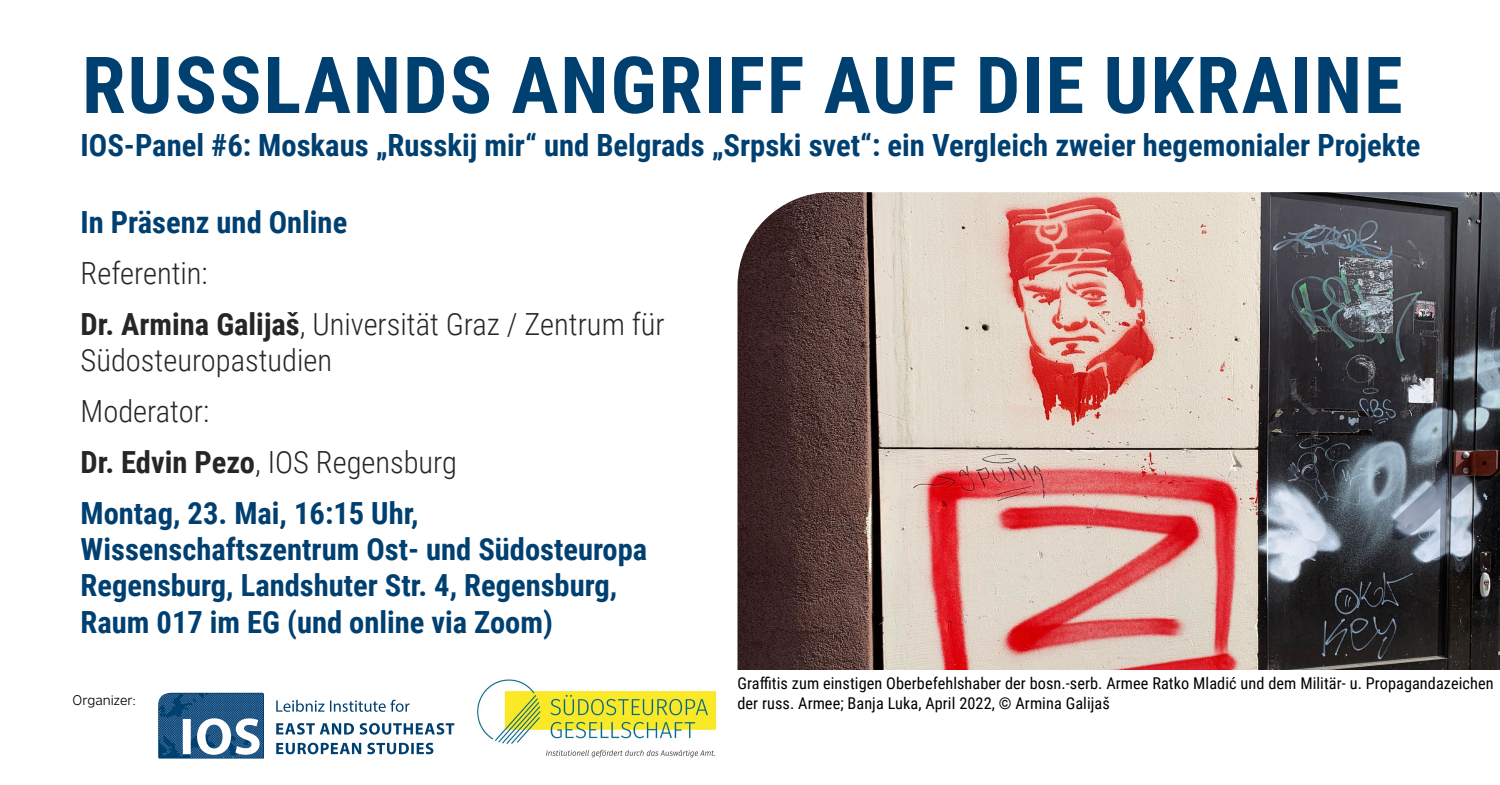
<style>
.page{position:relative;width:1500px;height:785px;background:#fff}
.page>*{position:absolute;margin:0;border:0;box-sizing:border-box;transform-origin:0 0}
.t1{font:700 78.75px "Roboto Condensed";letter-spacing:.025em;color:#004071}
.t2{font:700 30.62px "Roboto Condensed";color:#004071}
.t3{font:300 30.5px/51.1px "Roboto Condensed";color:#262626}
.t4{font:700 30.5px/36.1px "Roboto Condensed";color:#004071}
.t5{font:16.25px/20px "Roboto Condensed";letter-spacing:.005em;color:#000}
.t6{font:300 13.75px "Nort";color:#000}
.s1{font-weight:700}
.s2{font-weight:700;color:#004071}
</style>
<div class="page">
<img style="left:738px;top:192px;width:762px;height:478px">
<svg style="left:158px;top:693px;width:106px;height:66px"></svg>
<svg style="left:276px;top:743px;width:157px;height:11px"></svg>
<svg style="left:276px;top:723px;width:178px;height:12px"></svg>
<svg style="left:276px;top:700px;width:133px;height:12px"></svg>
<img style="left:477px;top:679px;width:240px;height:79px">
<h1 class="t1" style="left:82px;top:30px;width:1322px">RUSSLANDS ANGRIFF AUF DIE UKRAINE</h1>
<h2 class="t2" style="left:81px;top:124px;width:1341px">IOS-Panel #6: Moskaus „Russkij mir“ und Belgrads „Srpski svet“: ein Vergleich zweier hegemonialer Projekte</h2>
<h3 class="t4" style="left:81px;top:203px;width:268px">In Präsenz und Online</h3>
<h3 class="t3" style="left:81px;top:246px;width:586px">Referentin:<br><span class="s1">Dr. Armina Galijaš</span>, Universität Graz / Zentrum für</h3>
<h3 class="t3" style="left:81px;top:334px;width:378px">Südosteuropastudien<br>Moderator:<br><span class="s1">Dr. Edvin Pezo</span>, IOS Regensburg<br><span class="s2">Montag, 23. Mai, 16:15 Uhr,</span></h3>
<h3 class="t4" style="left:81px;top:530px;width:568px">Wissenschaftszentrum Ost- und Südosteuropa<br>Regensburg, Landshuter Str. 4, Regensburg,<br>Raum 017 im EG (und online via Zoom)</h3>
<p class="t6" style="left:72px;top:691px;width:65px">Organizer:</p>
<p class="t5" style="left:738px;top:673px;width:758px">Graffitis zum einstigen Oberbefehlshaber der bosn.-serb. Armee Ratko Mladić und dem Militär- u. Propagandazeichen der russ. Armee; Banja Luka, April 2022, © Armina Galijaš</p>
</div>
